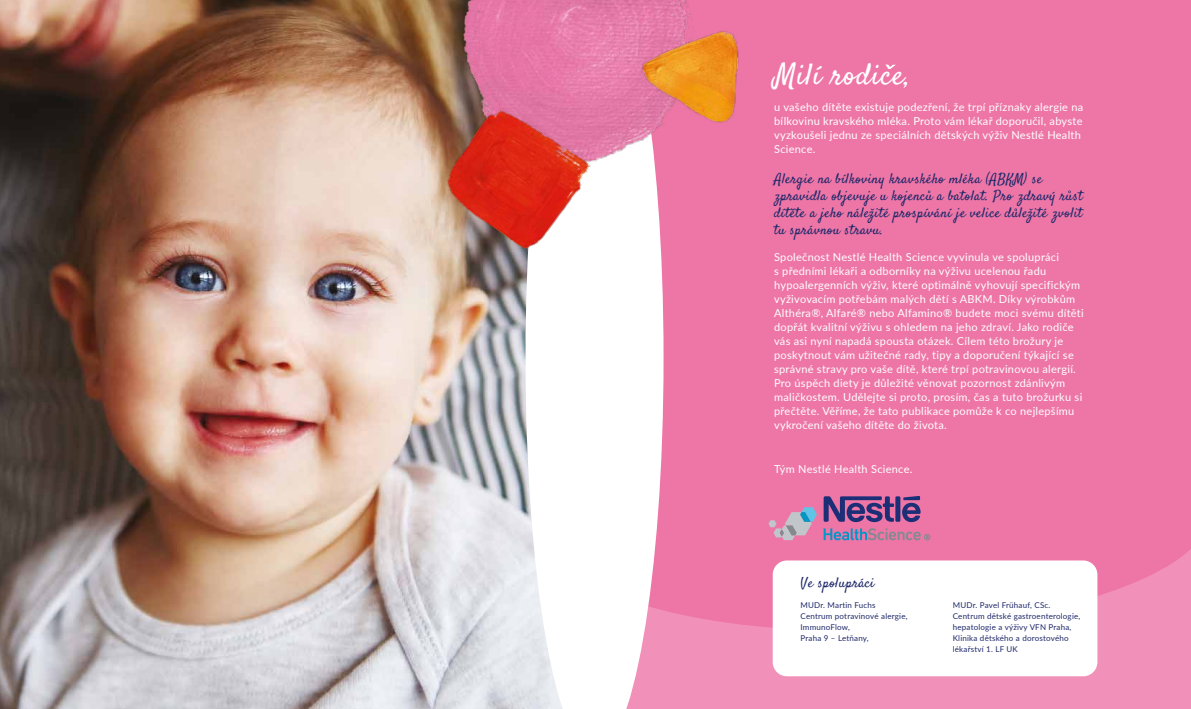
<style>
.page{position:relative;width:1191px;height:709px;background:#fff}
.page>*{position:absolute;margin:0;border:0;box-sizing:border-box;transform-origin:0 0}
.t1{font:30px "Satisfy";letter-spacing:.025em;color:#fff}
.t2{font:14px/17px "Satisfy";letter-spacing:.025em;color:#1f296a}
.t3{font:11px/14px "Lato";letter-spacing:.025em;color:#fff}
.t4{font:8px/11px "Lato";letter-spacing:.025em;color:#1f296a}
</style>
<div class="page">
<div style="left:595px;top:0;width:596px;height:709px;background:#ee76a7"></div>
<svg style="left:663px;top:536px;width:528px;height:173px;fill:#f190b8"></svg>
<img style="left:0;top:0;width:525px;height:709px">
<svg style="left:525px;top:181px;width:138px;height:528px;fill:#fff"></svg>
<img style="left:443px;top:0;width:248px;height:181px">
<img style="left:431px;top:92px;width:171px;height:170px">
<img style="left:637px;top:24px;width:102px;height:99px">
<svg style="left:823px;top:496px;width:97px;height:26px"></svg>
<svg style="left:768px;top:507px;width:49px;height:33px"></svg>
<svg style="left:823px;top:528px;width:107px;height:12px"></svg>
<svg style="left:886px;top:65px;width:10px;height:4px"></svg>
<div style="left:772px;top:560px;width:325px;height:116px;background:#fff;border-radius:14px"></div>
<h1 class="t1" style="left:774px;top:56px;width:138px">Milí rodice,</h1>
<p class="t3" style="left:774px;top:99px;width:311px">u vašeho dítěte existuje podezření, že trpí příznaky alergie na bílkovinu kravského mléka. Proto vám lékař doporučil, abyste vyzkoušeli jednu ze speciálních dětských výživ Nestlé Health Science.</p>
<p class="t2" style="left:774px;top:171px;width:310px">Alergie na bílkoviny kravského mléka (ABKM) se zpravidla objevuje u kojencu a batolat. Pro zdravý rust dítete a jeho náležité prospívání je velice duležité zvolit tu správnou stravu.</p>
<p class="t3" style="left:774px;top:249px;width:311px">Společnost Nestlé Health Science vyvinula ve spolupráci<br>s předními lékaři a odborníky na výživu ucelenou řadu hypoalergenních výživ, které optimálně vyhovují specifickým vyživovacím potřebám malých dětí s ABKM. Díky výrobkům Althéra®, Alfaré® nebo Alfamino® budete moci svému dítěti dopřát kvalitní výživu s ohledem na jeho zdraví. Jako rodiče vás asi nyní napadá spousta otázek. Cílem této brožury je poskytnout vám užitečné rady, tipy a doporučení týkající se správné stravy pro vaše dítě, které trpí potravinovou alergií.<br>Pro úspěch diety je důležité věnovat pozornost zdánlivým maličkostem. Udělejte si proto, prosím, čas a tuto brožurku si přečtěte. Věříme, že tato publikace pomůže k co nejlepšímu vykročení vašeho dítěte do života.</p>
<p class="t3" style="left:774px;top:461px;width:140px">Tým Nestlé Health Science.</p>
<p class="t2" style="left:800px;top:575px;width:75px">Ve spolupráci</p>
<p class="t4" style="left:800px;top:599px;width:108px">MUDr. Martin Fuchs<br>Centrum potravinové alergie,<br>ImmunoFlow,<br>Praha 9 – Letňany,</p>
<p class="t4" style="left:952px;top:599px;width:129px">MUDr. Pavel Frühauf, CSc.<br>Centrum dětské gastroenterologie, hepatologie a výživy VFN Praha,<br>Klinika dětského a dorostového lékařství 1. LF UK</p>
</div>
